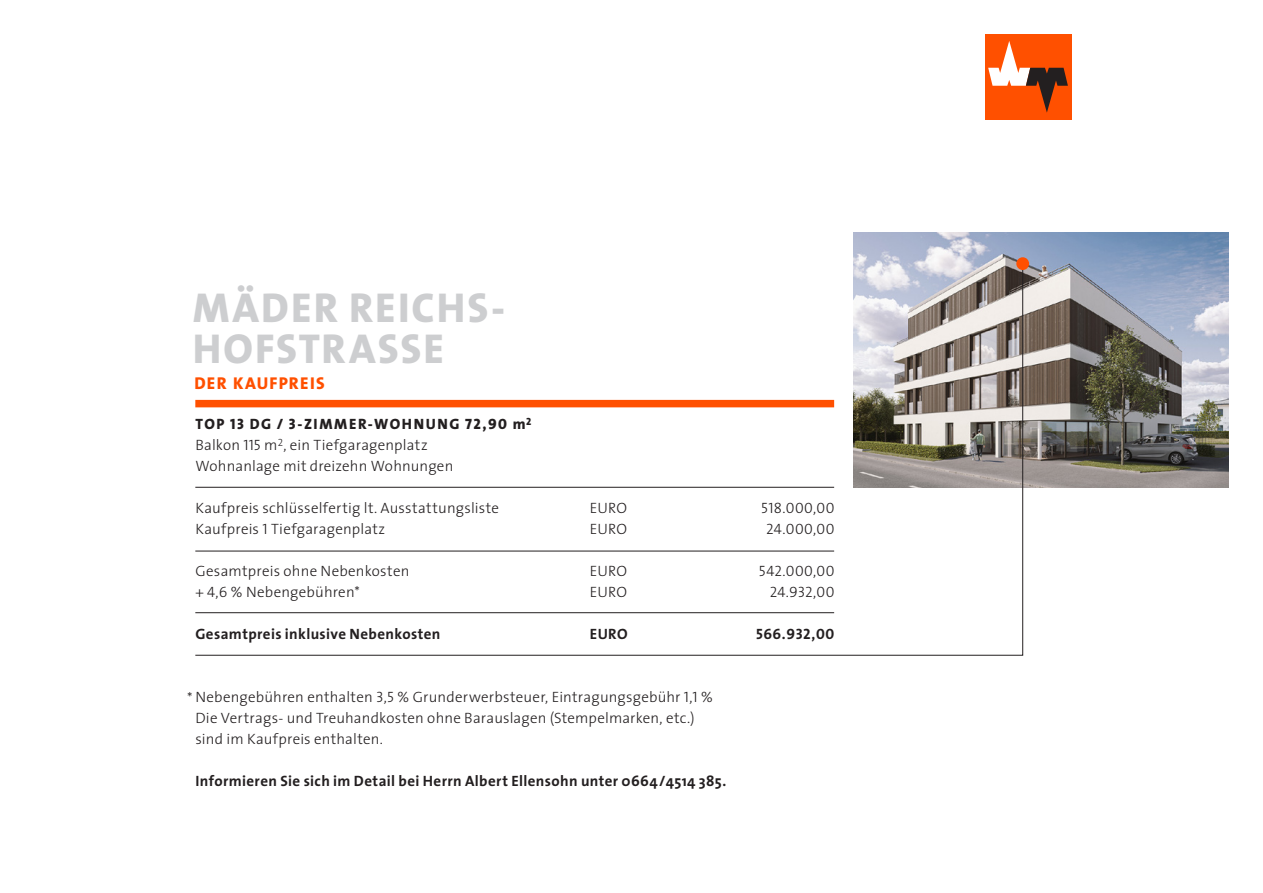
<style>
.page{position:relative;width:1263px;height:893px;background:#fff}
.page>*{position:absolute;margin:0;border:0;box-sizing:border-box;transform-origin:0 0}
.t1{font:800 42px "The Sans";letter-spacing:.05em;color:#cdced0}
._10_Einleitungstext{font:800 17.25px "The Sans";letter-spacing:.08em;color:#ff5000}
._20_Grundschrift{font:300 15px "The Sans";letter-spacing:.01em;color:#231f20}
._20_Grundschrift-2{font:700 15px "The Sans";letter-spacing:.025em;color:#231f20}
._20_Grundschrift-3{font:15px "The Sans Light Caps";letter-spacing:.035em;color:#231f20}
._20_Grundschrift-4{font:800 15px "The Sans";letter-spacing:.11em;color:#231f20}
._20_Grundschrift-5{font:15px "The Sans Bold Caps";letter-spacing:.025em;color:#231f20}
.s1{font-family:"The Sans Extra Bold Caps";font-weight:400}
.s2{font-family:"The Sans Light Caps";font-weight:400}
</style>
<div class="page">
<img style="left:853px;top:233px;width:376px;height:255px">
<div style="left:985px;top:34px;width:86px;height:85px;background:#ff5000"></div>
<svg style="left:988px;top:41px;width:80px;height:72px"></svg>
<svg style="left:195px;top:263px;width:828px;height:393px"></svg>
<div style="left:1016px;top:257px;width:13px;height:13px;background:#ff5000;border-radius:50%"></div>
<p class="t1" style="left:193px;top:273px;width:314px">MÄDER REICHS-</p>
<p class="t1" style="left:193px;top:313px;width:253px">HOFSTRASSE</p>
<p class="_10_Einleitungstext" style="left:195px;top:369px;width:132px">DER KAUFPREIS</p>
<p class="_20_Grundschrift-4" style="left:195px;top:411px;width:337px">TOP <span class="s1">13 DG / 3</span>-ZIMMER-WOHNUNG <span class="s1">72,90</span> m<sup>2</sup></p>
<p class="_20_Grundschrift" style="left:195px;top:433px;width:234px">Balkon <span class="s2">115</span> m<sup>2</sup>, ein Tiefgaragenplatz</p>
<p class="_20_Grundschrift" style="left:195px;top:454px;width:259px">Wohnanlage mit dreizehn Wohnungen</p>
<p class="_20_Grundschrift" style="left:195px;top:496px;width:305px">Kaufpreis schlüsselfertig lt. Ausstattungsliste</p>
<p class="_20_Grundschrift" style="left:590px;top:496px;width:39px">EURO</p>
<p class="_20_Grundschrift-3" style="left:761px;top:500px;width:75px">518.000,00</p>
<p class="_20_Grundschrift" style="left:195px;top:517px;width:191px">Kaufpreis <span class="s2">1</span> Tiefgaragenplatz</p>
<p class="_20_Grundschrift" style="left:590px;top:517px;width:39px">EURO</p>
<p class="_20_Grundschrift-3" style="left:766px;top:521px;width:70px">24.000,00</p>
<p class="_20_Grundschrift" style="left:195px;top:559px;width:216px">Gesamtpreis ohne Nebenkosten</p>
<p class="_20_Grundschrift" style="left:590px;top:559px;width:39px">EURO</p>
<p class="_20_Grundschrift-3" style="left:759px;top:563px;width:77px">542.000,00</p>
<p class="_20_Grundschrift" style="left:195px;top:580px;width:166px">+ <span class="s2">4,6</span> % Nebengebühren*</p>
<p class="_20_Grundschrift" style="left:590px;top:580px;width:39px">EURO</p>
<p class="_20_Grundschrift-3" style="left:770px;top:584px;width:66px">24.932,00</p>
<p class="_20_Grundschrift-2" style="left:195px;top:621px;width:246px">Gesamtpreis inklusive Nebenkosten</p>
<p class="_20_Grundschrift-5" style="left:590px;top:621px;width:39px">EURO</p>
<p class="_20_Grundschrift-5" style="left:756px;top:621px;width:80px">566.932,00</p>
<p class="_20_Grundschrift" style="left:187px;top:685px;width:527px">* Nebengebühren enthalten <span class="s2">3,5</span> % Grunderwerbsteuer, Eintragungsgebühr <span class="s2">1,1</span> %</p>
<p class="_20_Grundschrift" style="left:195px;top:706px;width:501px">Die Vertrags- und Treuhandkosten ohne Barauslagen (Stempelmarken, etc.)</p>
<p class="_20_Grundschrift" style="left:195px;top:727px;width:189px">sind im Kaufpreis enthalten.</p>
<p class="_20_Grundschrift-2" style="left:195px;top:768px;width:532px">Informieren Sie sich im Detail bei Herrn Albert Ellensohn unter 0664/4514 385.</p>
</div>
